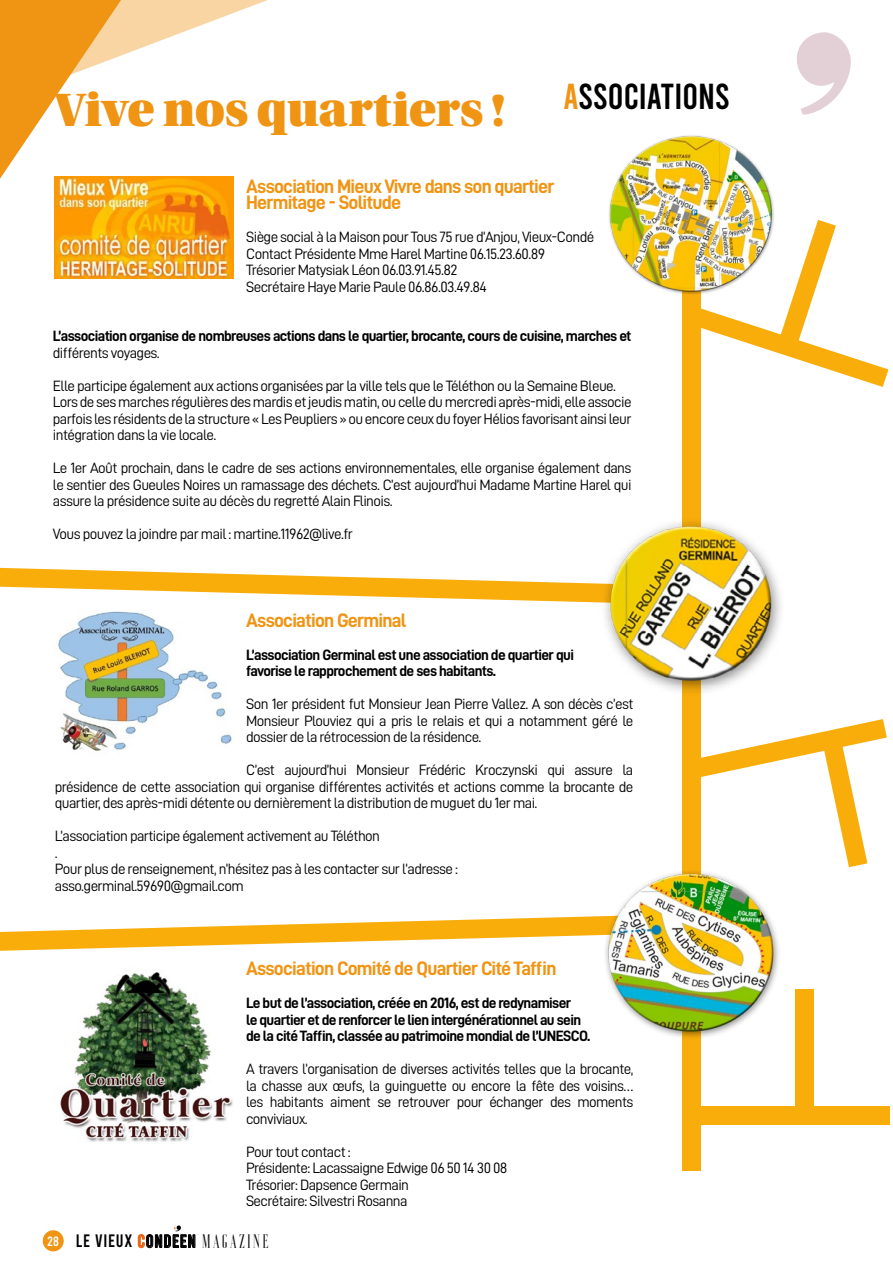
<style>
.page{position:relative;width:893px;height:1263px;background:#fff}
.page>*{position:absolute;margin:0;border:0;box-sizing:border-box;transform-origin:0 0}
.t1{font:49.5px "Utopia Std Black Headline";color:#f09414}
.t2{font:36px "Bebas";color:#000}
.t3{font:19.5px/16.5px "D DIN Bold";letter-spacing:-.04em;color:#f09414}
.t4{font:17.85px "Bebas";letter-spacing:.04em;color:#000}
.t5{font:15px/16.5px "D DIN";letter-spacing:-.04em;color:#000}
.t6{font:15px/16.5px "D DIN Bold";letter-spacing:-.04em;color:#000}
.s1{color:#f09414}
.s2{font-size:13.5px;color:#fff}
.s3{color:#eb600a}
.s4{font-family:"Aguero Serif Free";font-size:19.5px}
</style>
<div class="page">
<div style="left:43px;top:1230px;width:21px;height:21px;background:#f09414;border-radius:50%"></div>
<svg style="left:174px;top:1225px;width:7px;height:7px"></svg>
<svg style="left:54px;top:0;width:214px;height:279px"></svg>
<svg style="left:0;top:0;width:121px;height:179px"></svg>
<svg style="left:796px;top:32px;width:55px;height:83px"></svg>
<svg style="left:0;top:568px;width:597px;height:35px"></svg>
<svg style="left:0;top:916px;width:604px;height:35px"></svg>
<div style="left:682px;top:279px;width:19px;height:891px;background:#f8ad0b"></div>
<img style="left:55px;top:176px;width:178px;height:103px">
<img style="left:58px;top:611px;width:174px;height:140px">
<img style="left:60px;top:972px;width:173px;height:170px">
<img style="left:609px;top:135px;width:165px;height:159px">
<img style="left:597px;top:522px;width:184px;height:170px">
<img style="left:604px;top:871px;width:175px;height:167px">
<div style="left:686px;top:1106px;width:204px;height:19px;background:#f8ad0b"></div>
<svg style="left:682px;top:220px;width:206px;height:167px"></svg>
<div style="left:795px;top:989px;width:19px;height:127px;background:#f8ad0b"></div>
<svg style="left:701px;top:719px;width:186px;height:148px"></svg>
<h1 class="t1" style="left:55px;top:84px;width:452px">Vive nos quartiers !</h1>
<h2 class="t2" style="left:563px;top:79px;width:168px"><span class="s1">A</span>SSOCIATIONS</h2>
<h3 class="t3" style="left:246px;top:177px;width:310px">Association Mieux Vivre dans son quartier<br>Hermitage - Solitude</h3>
<p class="t5" style="left:246px;top:228px;width:350px">Siège social à la Maison pour Tous 75 rue d’Anjou, Vieux-Condé Contact Présidente Mme Harel Martine 06.15.23.60.89<br>Trésorier Matysiak Léon 06.03.91.45.82<br>Secrétaire Haye Marie Paule 06.86.03.49.84</p>
<p class="t6" style="left:53px;top:327px;width:580px">L’association organise de nombreuses actions dans le quartier, brocante, cours de cuisine, marches et</p>
<p class="t5" style="left:53px;top:344px;width:108px">différents voyages.</p>
<p class="t5" style="left:53px;top:377px;width:580px">Elle participe également aux actions organisées par la ville tels que le Téléthon ou la Semaine Bleue.<br>Lors de ses marches régulières des mardis et jeudis matin, ou celle du mercredi après-midi, elle associe parfois les résidents de la structure « Les Peupliers » ou encore ceux du foyer Hélios favorisant ainsi leur intégration dans la vie locale.</p>
<p class="t5" style="left:53px;top:459px;width:580px;text-align:justify">Le 1er Août prochain, dans le cadre de ses actions environnementales, elle organise également dans le sentier des Gueules Noires un ramassage des déchets. C’est aujourd’hui Madame Martine Harel qui assure la présidence suite au décès du regretté Alain Flinois.</p>
<p class="t5" style="left:53px;top:525px;width:301px">Vous pouvez la joindre par mail : martine.11962@live.fr</p>
<h3 class="t3" style="left:246px;top:611px;width:162px">Association Germinal</h3>
<p class="t6" style="left:246px;top:646px;width:329px">L’association Germinal est une association de quartier qui favorise le rapprochement de ses habitants.</p>
<p class="t5" style="left:246px;top:695px;width:389px;text-align:justify">Son 1er président fut Monsieur Jean Pierre Vallez. A son décès c’est Monsieur Plouviez qui a pris le relais et qui a notamment géré le dossier de la rétrocession de la résidence.</p>
<p class="t5" style="left:55px;top:761px;width:580px;text-align:justify;text-indent:191px">C’est aujourd’hui Monsieur Frédéric Kroczynski qui assure la présidence de cette association qui organise différentes activités et actions comme la brocante de quartier, des après-midi détente ou dernièrement la distribution de muguet du 1er mai.</p>
<p class="t5" style="left:55px;top:827px;width:405px">L’association participe également activement au Téléthon<br>.<br>Pour plus de renseignement, n’hésitez pas à les contacter sur l’adresse : asso.germinal.59690@gmail.com</p>
<h3 class="t3" style="left:246px;top:960px;width:312px">Association Comité de Quartier Cité Taffin</h3>
<p class="t6" style="left:246px;top:995px;width:346px">Le but de l’association, créée en 2016, est de redynamiser<br>le quartier et de renforcer le lien intergénérationnel au sein de la cité Taffin, classée au patrimoine mondial de l’UNESCO.</p>
<p class="t5" style="left:246px;top:1061px;width:389px;text-align:justify">A travers l’organisation de diverses activités telles que la brocante, la chasse aux œufs, la guinguette ou encore la fête des voisins… les habitants aiment se retrouver pour échanger des moments conviviaux.</p>
<p class="t5" style="left:246px;top:1143px;width:263px">Pour tout contact :<br>Présidente: Lacassaigne Edwige 06 50 14 30 08<br>Trésorier: Dapsence Germain<br>Secrétaire: Silvestri Rosanna</p>
<p class="t4" style="left:48px;top:1232px;width:223px"><span class="s2">28</span> LE VIEUX <span class="s3">C</span>ONDEEN <span class="s4">MAGAZINE</span></p>
</div>
